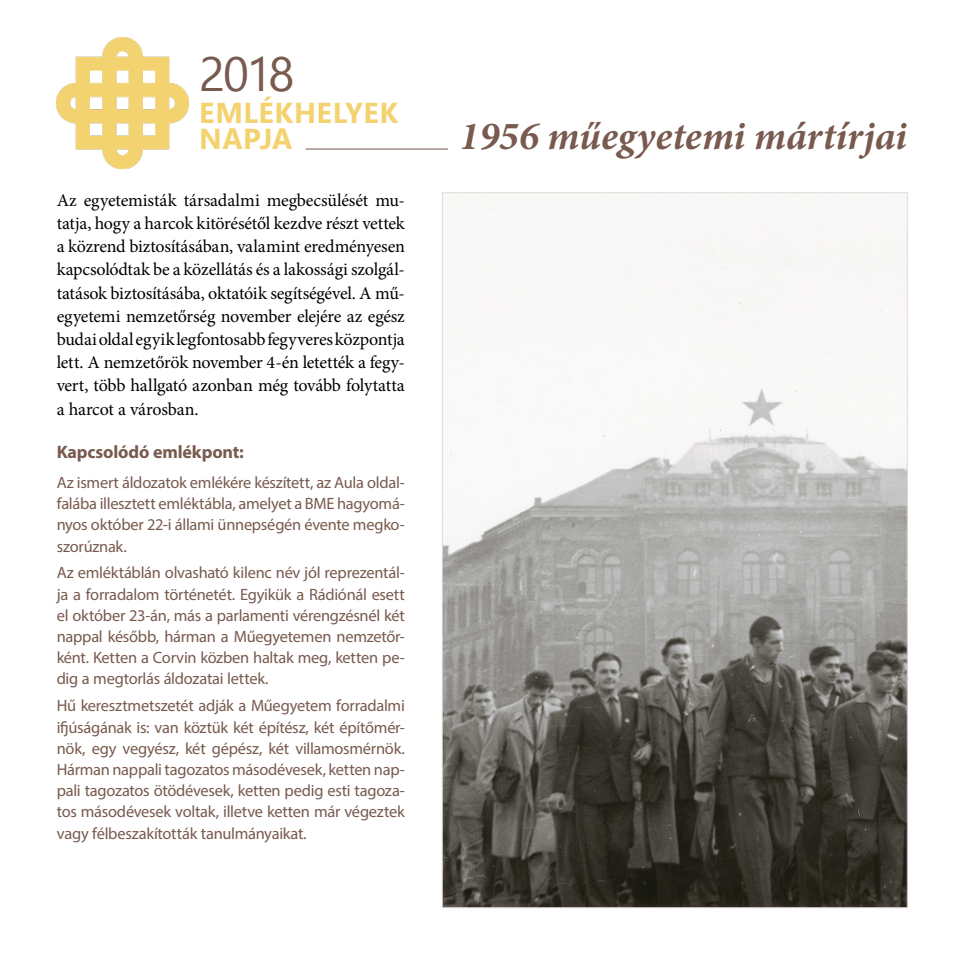
<style>
.page{position:relative;width:964px;height:964px;background:#fff}
.page>*{position:absolute;margin:0;border:0;box-sizing:border-box;transform-origin:0 0}
.t1{font:48px "Ebrima";color:#785a4e}
.t2{font:italic 700 40px "Minion Pro";color:#785a4e}
.t3{font:700 28.8px/26px "Ebrima";letter-spacing:.015em;color:#f3d26f}
.t4{font:18px/23.2px "Minion Pro";letter-spacing:-.015em;color:#000;text-align:justify}
.t5{font:700 18px "Myriad Pro";letter-spacing:-.01em;color:#785a4e}
.t6{font:16.4px/21.2px "Myriad Pro";letter-spacing:-.015em;color:#785a4e;text-align:justify}
</style>
<div class="page">
<img style="left:57px;top:37px;width:131px;height:132px">
<hr style="left:306px;top:149px;width:142px;height:1px;background:#785a4e">
<img style="left:444px;top:195px;width:461px;height:711px">
<h1 class="t1" style="left:199px;top:40px;width:97px">2018</h1>
<h3 class="t3" style="left:199px;top:102px;width:200px">EMLÉKHELYEK<br>NAPJA</h3>
<p class="t4" style="left:57px;top:188px;width:350px">Az egyetemisták társadalmi megbecsülését mu&shy;tatja, hogy a harcok kitörésétől kezdve részt vettek a közrend biztosításában, valamint eredményesen kapcsolódtak be a közellátás és a lakossági szolgál&shy;tatások biztosításába, oktatóik segítségével. A mű&shy;egyetemi nemzetőrség november elejére az egész budai oldal egyik legfontosabb fegyveres központja lett. A nemzetőrök november 4-én letették a fegy&shy;vert, több hallgató azonban még tovább folytatta a harcot a városban.</p>
<p class="t5" style="left:57px;top:440px;width:189px">Kapcsolódó emlékpont:</p>
<p class="t6" style="left:57px;top:471px;width:350px">Az ismert áldozatok emlékére készített, az Aula oldal&shy;falába illesztett emléktábla, amelyet a BME hagyomá&shy;nyos október 22-i állami ünnepségén évente megko&shy;szorúznak.</p>
<p class="t6" style="left:57px;top:562px;width:350px">Az emléktáblán olvasható kilenc név jól reprezentál&shy;ja a forradalom történetét. Egyikük a Rádiónál esett el október 23-án, más a parlamenti vérengzésnél két nappal később, hárman a Műegyetemen nemzetőr&shy;ként. Ketten a Corvin közben haltak meg, ketten pe&shy;dig a megtorlás áldozatai lettek.</p>
<p class="t6" style="left:57px;top:695px;width:350px">Hű keresztmetszetét adják a Műegyetem forradalmi ifjúságának is: van köztük két építész, két építőmér&shy;nök, egy vegyész, két gépész, két villamosmérnök.<br>Hárman nappali tagozatos másodévesek, ketten nap&shy;pali tagozatos ötödévesek, ketten pedig esti tagoza&shy;tos másodévesek voltak, illetve ketten már végeztek vagy félbeszakították tanulmányaikat.</p>
<h2 class="t2" style="left:459px;top:108px;width:449px">1956 műegyetemi mártírjai</h2>
</div>
